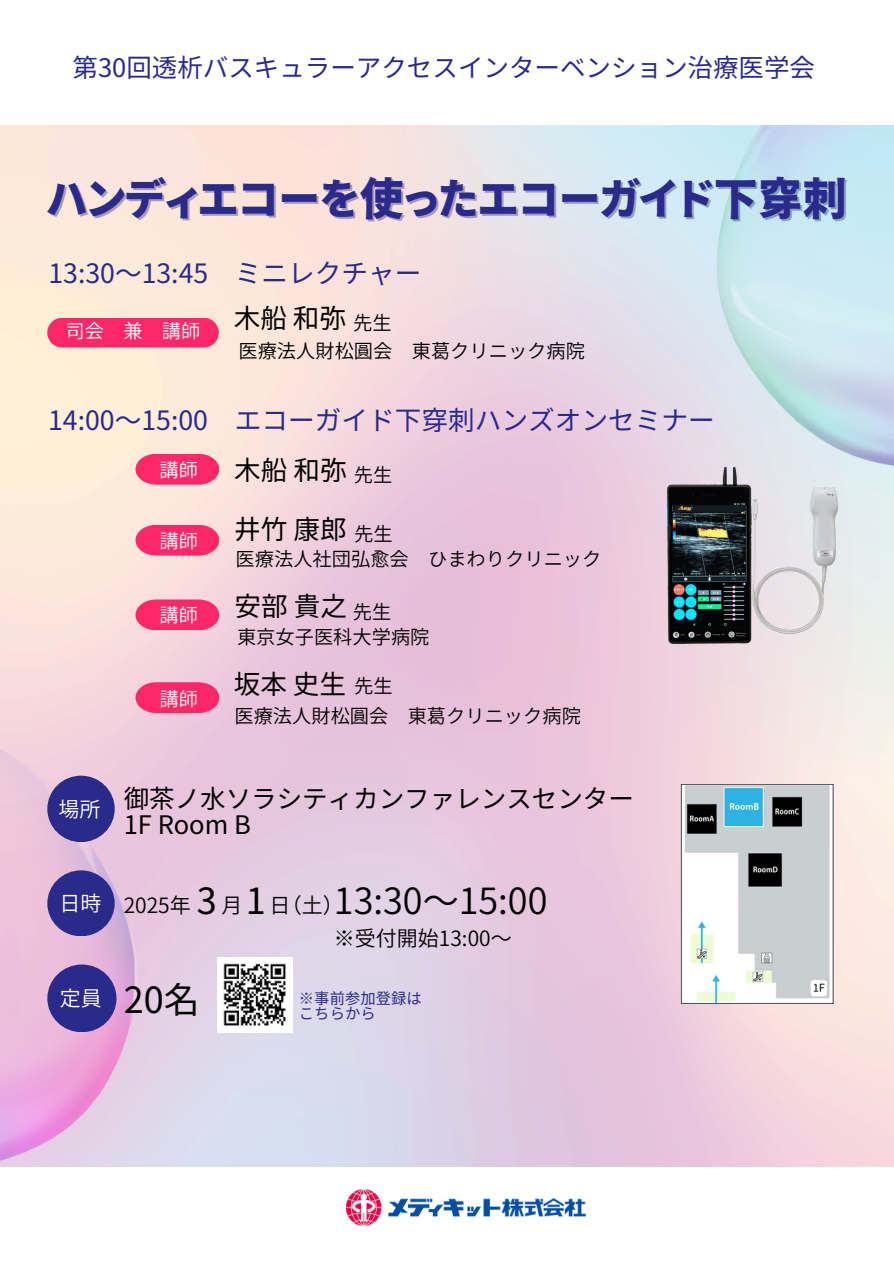
<style>
.page{position:relative;width:894px;height:1264px;background:#fff}
.page>*{position:absolute;margin:0;border:0;box-sizing:border-box;transform-origin:0 0}
.t1{font:44.4px "Gen Seki Gothic TW H";color:#2a2a8b}
.t2{font:36px "Source Han Sans JP";color:#000}
.t3{font:36px "Source Han Sans JP";color:#000}
.t4{font:26.7px "Source Han Sans JP";color:#2a2a8b}
.t5{font:26.7px "Source Han Sans JP";color:#000}
.t6{font:25.5px "Source Han Sans JP";color:#2a2a8b}
.t7{font:25.5px/25.8px "Source Han Sans JP";color:#000}
.t8{font:21px "Source Han Sans JP";color:#000}
.t9{font:21px "Source Han Sans JP";color:#fff}
.t10{font:19.2px "Source Han Sans JP";color:#000}
.t11{font:19.2px "Source Han Sans JP";color:#fff}
.t12{font:15.3px "Source Han Sans JP";color:#2a2a8b}
</style>
<div class="page">
<img style="left:0;top:125px;width:893px;height:1041px">
<img style="left:646px;top:459px;width:84px;height:191px">
<img style="left:0;top:697px;width:137px;height:469px">
<img style="left:716px;top:125px;width:177px;height:343px">
<div style="left:47px;top:128px;width:156px;height:58px;background:#fae6df;border-radius:29px"></div>
<div style="left:47px;top:137px;width:123px;height:61px;background:#fae6df;border-radius:31px"></div>
<img style="left:346px;top:1189px;width:239px;height:36px">
<div style="left:47px;top:775px;width:68px;height:67px;background:#2a2a8b;border-radius:50%"></div>
<div style="left:47px;top:964px;width:69px;height:68px;background:#2a2a8b;border-radius:50%"></div>
<div style="left:47px;top:870px;width:68px;height:66px;background:#2a2a8b;border-radius:50%"></div>
<svg style="left:135px;top:525px;width:84px;height:30px;background:#fe3a73"></svg>
<svg style="left:135px;top:599px;width:84px;height:31px;background:#fd3c76"></svg>
<svg style="left:135px;top:682px;width:84px;height:31px;background:#fd3a75"></svg>
<div style="left:47px;top:318px;width:172px;height:29px;background:#ff2768;border-radius:15px"></div>
<svg style="left:135px;top:454px;width:84px;height:30px;background:#fe3a73"></svg>
<img style="left:730px;top:468px;width:121px;height:182px">
<img style="left:680px;top:784px;width:153px;height:219px">
<img style="left:217px;top:957px;width:76px;height:75px">
<h4 class="t6" style="left:72px;top:47px;width:743px">第30回透析バスキュラーアクセスインターベンション治療医学会</h4>
<h4 class="t1" style="left:47px;top:176px;width:801px">ハンディエコーを使ったエコーガイド下穿刺</h4>
<h4 class="t4" style="left:48px;top:252px;width:374px">13:30～13:45 ミニレクチャー</h4>
<h3 class="t11" style="left:66px;top:316px;width:136px">司会 兼 講師</h3>
<h4 class="t5" style="left:233px;top:297px;width:114px">木船和弥</h4>
<h4 class="t10" style="left:353px;top:308px;width:38px">先生</h4>
<p class="t10" style="left:238px;top:336px;width:348px">医療法人財松圓会 東葛クリニック病院</p>
<p class="t4" style="left:48px;top:398px;width:667px">14:00～15:00 エコーガイド下穿刺ハンズオンセミナー</p>
<p class="t11" style="left:159px;top:454px;width:40px">講師</p>
<h2 class="t5" style="left:234px;top:449px;width:114px">木船和弥</h2>
<p class="t10" style="left:354px;top:459px;width:38px">先生</p>
<h3 class="t11" style="left:159px;top:525px;width:40px">講師</h3>
<h4 class="t11" style="left:159px;top:599px;width:40px">講師</h4>
<h4 class="t11" style="left:159px;top:684px;width:40px">講師</h4>
<h4 class="t5" style="left:234px;top:508px;width:114px">井竹康郎</h4>
<h4 class="t10" style="left:354px;top:518px;width:38px">先生</h4>
<h3 class="t10" style="left:235px;top:543px;width:367px">医療法人社団弘愈会 ひまわりクリニック</h3>
<h3 class="t5" style="left:234px;top:584px;width:114px">安部貴之</h3>
<h4 class="t10" style="left:353px;top:596px;width:38px">先生</h4>
<h4 class="t10" style="left:237px;top:621px;width:194px">東京女子医科大学病院</h4>
<p class="t5" style="left:233px;top:663px;width:111px">坂本史生</p>
<p class="t10" style="left:354px;top:671px;width:38px">先生</p>
<p class="t10" style="left:234px;top:700px;width:348px">医療法人財松圓会 東葛クリニック病院</p>
<h3 class="t9" style="left:59px;top:792px;width:43px">場所</h3>
<h1 class="t9" style="left:59px;top:886px;width:43px">日時</h1>
<p class="t9" style="left:60px;top:981px;width:43px">定員</p>
<h3 class="t7" style="left:124px;top:784px;width:511px">御茶ノ水ソラシティカンファレンスセンター<br>1F Room B</h3>
<h3 class="t8" style="left:124px;top:888px;width:69px">2025年</h3>
<h4 class="t3" style="left:197px;top:871px;width:21px">3</h4>
<h4 class="t8" style="left:221px;top:888px;width:18px">月</h4>
<h3 class="t3" style="left:246px;top:871px;width:21px">1</h3>
<h4 class="t8" style="left:269px;top:888px;width:76px">日（土）</h4>
<h4 class="t2" style="left:334px;top:871px;width:215px">13:30～15:00</h4>
<h4 class="t8" style="left:334px;top:922px;width:177px">※受付開始13:00～</h4>
<h4 class="t3" style="left:124px;top:970px;width:77px">20名</h4>
<h3 class="t12" style="left:299px;top:986px;width:124px">※事前参加登録は</h3>
<h4 class="t12" style="left:299px;top:1001px;width:78px">こちらから</h4>
</div>
